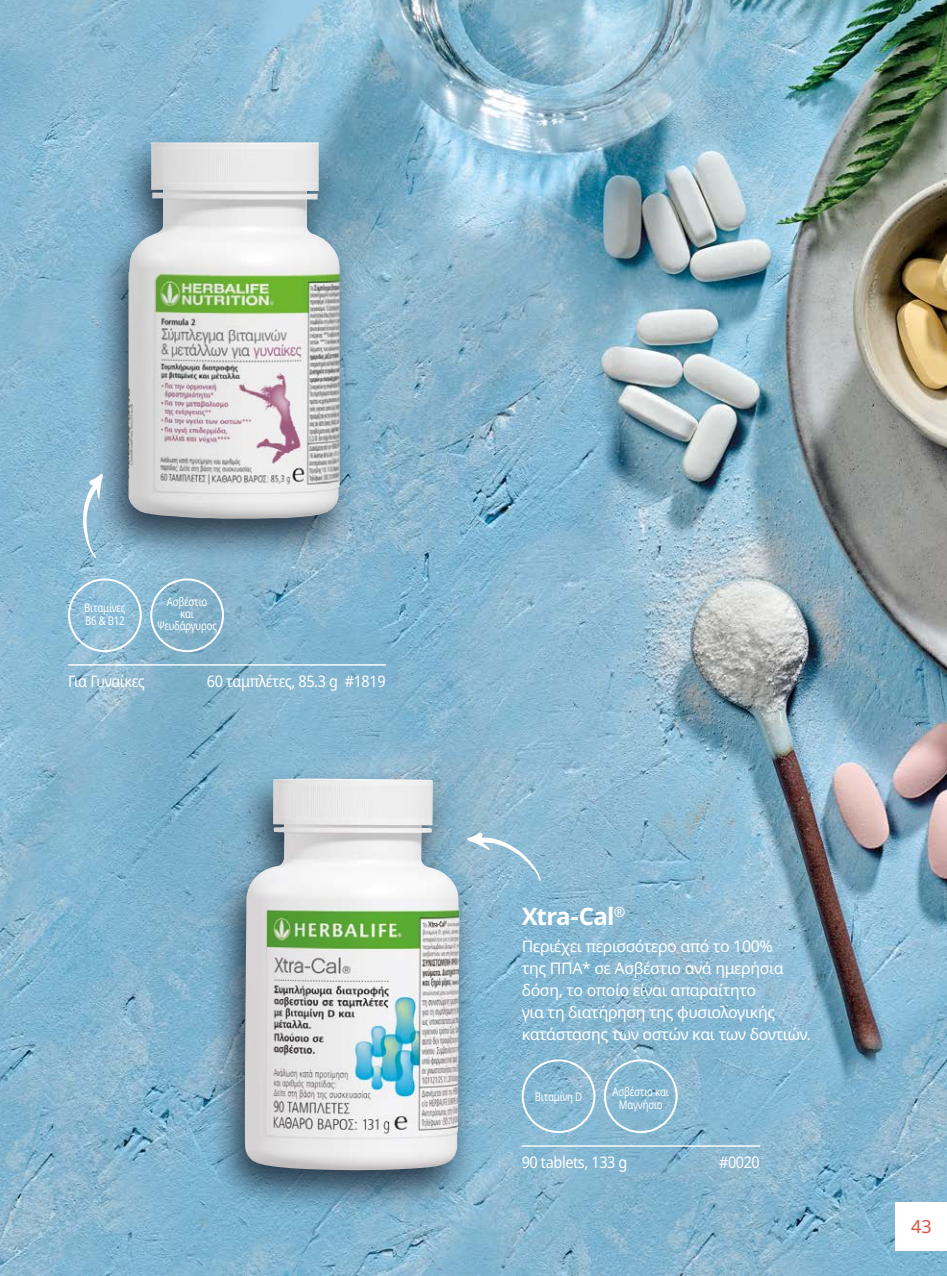
<style>
.page{position:relative;width:947px;height:1276px;background:#fff}
.page>*{position:absolute;margin:0;border:0;box-sizing:border-box;transform-origin:0 0}
.t1{font:700 24px "Noto Sans";letter-spacing:-.035em;color:#fff}
.t2{font:18px "Noto Sans";color:#d45344}
.t3{font:16px/22px "Noto Sans";letter-spacing:-.025em;color:#fff}
.t4{font:16px "Noto Sans";letter-spacing:-.025em;color:#fff;scale:.9 1}
.t5{font:12px/13px "Noto Sans";letter-spacing:-.02em;color:#fff;text-align:center;scale:.8 1}
</style>
<div class="page">
<img style="left:0;top:0;width:947px;height:1276px">
<div style="left:522px;top:1059px;width:73px;height:74px;border:2px solid #fff;border-radius:50%"></div>
<div style="left:604px;top:1059px;width:73px;height:74px;border:2px solid #fff;border-radius:50%"></div>
<div style="left:68px;top:578px;width:74px;height:74px;border:2px solid #fff;border-radius:50%"></div>
<div style="left:150px;top:578px;width:74px;height:74px;border:2px solid #fff;border-radius:50%"></div>
<div style="left:207px;top:767px;width:272px;height:449px;background:#0e1521;opacity:.75"></div>
<img style="left:245px;top:778px;width:214px;height:392px">
<div style="left:91px;top:131px;width:269px;height:434px;background:#0e1521;opacity:.75"></div>
<img style="left:129px;top:142px;width:210px;height:377px">
<svg style="left:467px;top:832px;width:74px;height:49px;background:#9cc2d8"></svg>
<svg style="left:83px;top:473px;width:20px;height:85px"></svg>
<hr style="left:522px;top:1145px;width:238px;height:1px;background:#fff">
<hr style="left:68px;top:664px;width:318px;height:1px;background:#fff">
<div style="left:896px;top:1202px;width:51px;height:48px;background:#fff"></div>
<p class="t5" style="left:84px;top:601px;width:53px;text-align:left">Βιταμίνες<br>B6 &amp; B12</p>
<p class="t5" style="left:157px;top:596px;width:76px;line-height:12px">Ασβέστιο<br>και<br>Ψευδάργυρος</p>
<p class="t4" style="left:68px;top:672px;width:87px">Για Γυναίκες</p>
<p class="t4" style="left:207px;top:672px;width:200px">60 ταμπλέτες, 85.3 g #1819</p>
<h1 class="t1" style="left:522px;top:902px;width:105px">Xtra-Cal<sup>®</sup></h1>
<p class="t3" style="left:522px;top:935px;width:291px">Περιέχει περισσότερο από το 100%<br>της ΠΠΑ* σε Ασβέστιο ανά ημερήσια δόση, το οποίο είναι απαραίτητο<br>για τη διατήρηση της φυσιολογικής κατάστασης των οστών και των δοντιών.</p>
<p class="t5" style="left:535px;top:1090px;width:61px">Βιταμίνη D</p>
<p class="t5" style="left:612px;top:1085px;width:72px">Ασβέστιο και<br>Μαγνήσιο</p>
<p class="t4" style="left:522px;top:1153px;width:119px">90 tablets, 133 g</p>
<p class="t4" style="left:719px;top:1153px;width:47px">#0020</p>
<p class="t2" style="left:911px;top:1216px;width:22px">43</p>
</div>
